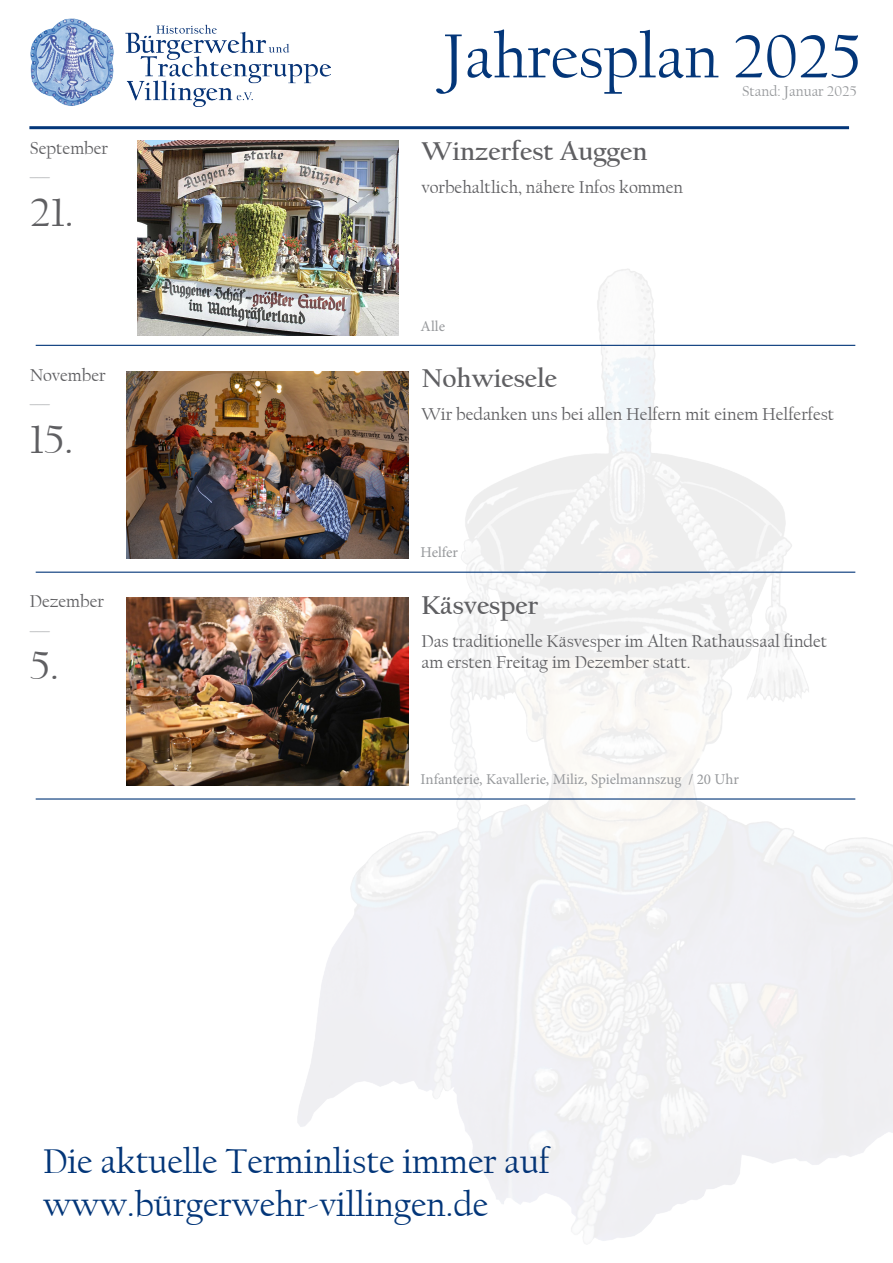
<style>
.page{position:relative;width:893px;height:1263px;background:#fff}
.page>*{position:absolute;margin:0;border:0;box-sizing:border-box;transform-origin:0 0}
.t1{font:64.5px "Californian FB";color:#033679}
.t2{font:42px "Californian FB";color:#5f5f62}
.t3{font:36px/43.2px "Californian FB";color:#033679}
.t4{font:700 27px "Californian FB";color:#5f5f62}
.t5{font:18px/21.6px "Californian FB";color:#5f5f62}
.t6{font:18px "Californian FB";color:#97999c}
.t7{font:15px "Minion Pro";color:#97999c}
.t8{font:15px "Californian FB";color:#97999c}
</style>
<div class="page">
<img style="left:30px;top:18px;width:300px;height:88px">
<hr style="left:29px;top:126px;width:820px;height:3px;background:#033679">
<img style="left:298px;top:269px;width:595px;height:972px">
<img style="left:137px;top:140px;width:261px;height:196px">
<hr style="left:36px;top:345px;width:819px;height:1px;background:#033679">
<img style="left:127px;top:372px;width:282px;height:186px">
<hr style="left:36px;top:572px;width:819px;height:1px;background:#033679">
<img style="left:127px;top:598px;width:282px;height:188px">
<hr style="left:36px;top:798px;width:819px;height:1px;background:#033679">
<p class="t5" style="left:30px;top:137px;width:80px">September</p>
<p class="t6" style="left:30px;top:159px;width:22px">___</p>
<p class="t2" style="left:30px;top:189px;width:46px">21.</p>
<p class="t5" style="left:30px;top:364px;width:77px">November</p>
<p class="t6" style="left:30px;top:386px;width:22px">___</p>
<p class="t2" style="left:30px;top:416px;width:45px">15.</p>
<p class="t5" style="left:30px;top:591px;width:76px">Dezember</p>
<p class="t6" style="left:30px;top:613px;width:22px">___</p>
<p class="t2" style="left:30px;top:642px;width:31px">5.</p>
<h1 class="t1" style="left:442px;top:21px;width:420px">Jahresplan 2025</h1>
<p class="t8" style="left:742px;top:83px;width:116px">Stand: Januar 2025</p>
<p class="t4" style="left:421px;top:136px;width:228px">Winzerfest Auggen</p>
<p class="t5" style="left:421px;top:176px;width:263px">vorbehaltlich, nähere Infos kommen</p>
<p class="t7" style="left:421px;top:316px;width:26px">Alle</p>
<p class="t4" style="left:421px;top:363px;width:137px">Nohwiesele</p>
<p class="t5" style="left:421px;top:403px;width:414px">Wir bedanken uns bei allen Helfern mit einem Helferfest</p>
<p class="t7" style="left:421px;top:543px;width:39px">Helfer</p>
<p class="t4" style="left:421px;top:590px;width:118px">Käsvesper</p>
<p class="t5" style="left:421px;top:630px;width:407px">Das traditionelle Käsvesper im Alten Rathaussaal findet am ersten Freitag im Dezember statt.</p>
<p class="t7" style="left:421px;top:769px;width:320px">Infanterie, Kavallerie, Miliz, Spielmannszug / 20 Uhr</p>
<h3 class="t3" style="left:43px;top:1140px;width:508px">Die aktuelle Terminliste immer auf www.bürgerwehr-villingen.de</h3>
</div>
